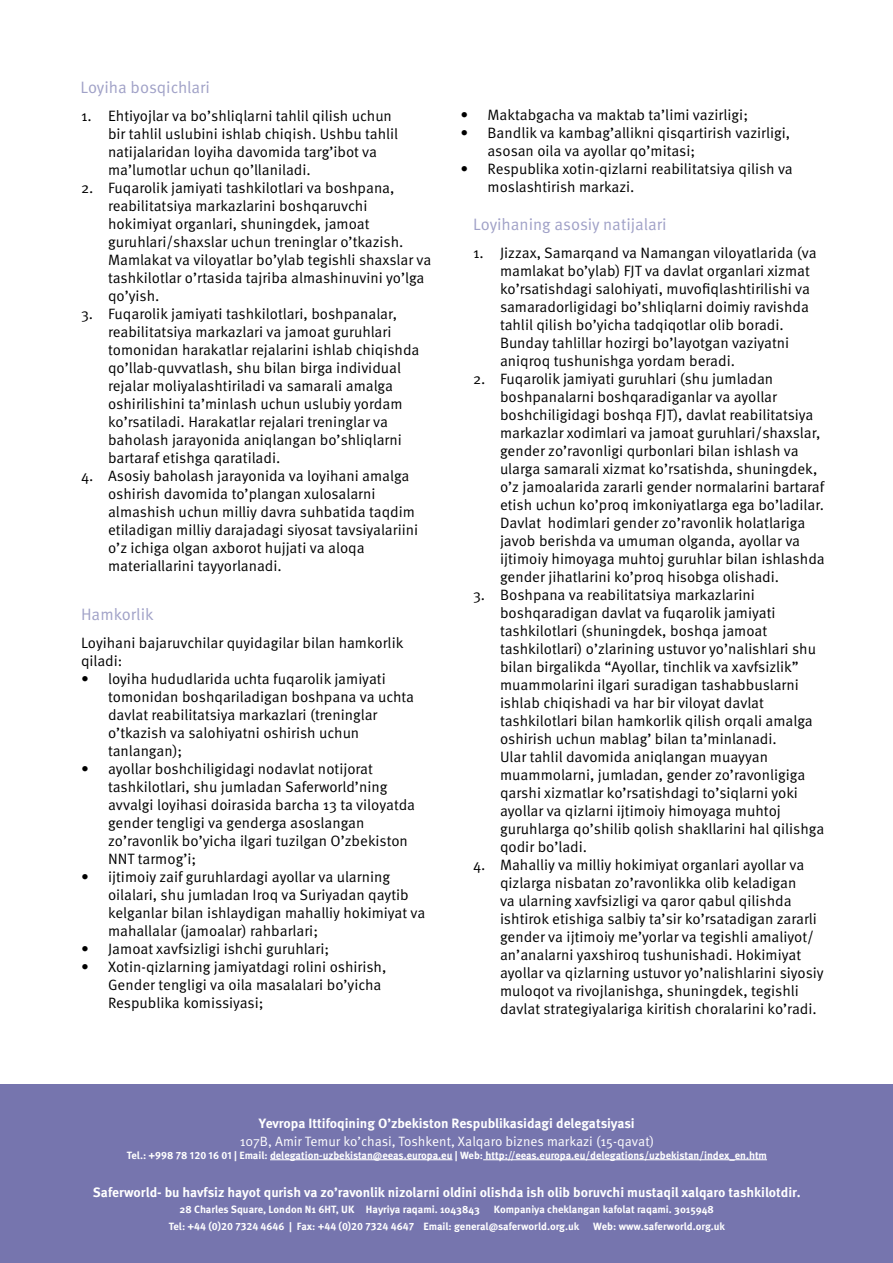
<style>
.page{position:relative;width:893px;height:1263px;background:#fff}
.page>*{position:absolute;margin:0;border:0;box-sizing:border-box;transform-origin:0 0}
.t1{font:16.5px "Meta Pro";color:#a0a1c7}
.t2{font:15px/18px "Meta Pro";color:#000}
.t3{font:700 13.5px "Meta Pro";letter-spacing:-.005em;color:#fff}
.t4{font:13.5px "Meta Pro";color:#fff}
.t5{font:700 10.5px/16.5px "Meta Pro";color:#fff}
</style>
<div class="page">
<div style="left:0;top:1085px;width:893px;height:178px;background:#7675ae"></div>
<hr style="left:270px;top:1159px;width:182px;height:1px;background:#fff">
<hr style="left:483px;top:1159px;width:284px;height:1px;background:#fff">
<p class="t1" style="left:81px;top:78px;width:131px">Loyiha bosqichlari</p>
<p class="t2" style="left:108px;top:107px;width:292px;text-indent:-27px">1. Ehtiyojlar va bo’shliqlarni tahlil qilish uchun bir tahlil uslubini ishlab chiqish. Ushbu tahlil natijalaridan loyiha davomida targ’ibot va ma’lumotlar uchun qo’llaniladi.</p>
<p class="t2" style="left:108px;top:179px;width:325px;text-indent:-27px">2. Fuqarolik jamiyati tashkilotlari va boshpana, reabilitatsiya markazlarini boshqaruvchi hokimiyat organlari, shuningdek, jamoat guruhlari/shaxslar uchun treninglar o’tkazish.<br>Mamlakat va viloyatlar bo’ylab tegishli shaxslar va tashkilotlar o’rtasida tajriba almashinuvini yo’lga qo’yish.</p>
<p class="t2" style="left:108px;top:305px;width:313px;text-indent:-27px">3. Fuqarolik jamiyati tashkilotlari, boshpanalar, reabilitatsiya markazlari va jamoat guruhlari tomonidan harakatlar rejalarini ishlab chiqishda qo’llab-quvvatlash, shu bilan birga individual rejalar moliyalashtiriladi va samarali amalga oshirilishini ta’minlash uchun uslubiy yordam ko’rsatiladi. Harakatlar rejalari treninglar va baholash jarayonida aniqlangan bo’shliqlarni bartaraf etishga qaratiladi.</p>
<p class="t2" style="left:108px;top:467px;width:312px;text-indent:-27px">4. Asosiy baholash jarayonida va loyihani amalga oshirish davomida to’plangan xulosalarni almashish uchun milliy davra suhbatida taqdim etiladigan milliy darajadagi siyosat tavsiyalariini o’z ichiga olgan axborot hujjati va aloqa materiallarini tayyorlanadi.</p>
<p class="t1" style="left:81px;top:605px;width:74px">Hamkorlik</p>
<p class="t2" style="left:81px;top:634px;width:324px">Loyihani bajaruvchilar quyidagilar bilan hamkorlik qiladi:</p>
<p class="t2" style="left:108px;top:670px;width:308px;text-indent:-27px">• loyiha hududlarida uchta fuqarolik jamiyati tomonidan boshqariladigan boshpana va uchta davlat reabilitatsiya markazlari (treninglar o’tkazish va salohiyatni oshirish uchun tanlangan);</p>
<p class="t2" style="left:108px;top:760px;width:309px;text-indent:-27px">• ayollar boshchiligidagi nodavlat notijorat tashkilotlari, shu jumladan Saferworld’ning avvalgi loyihasi doirasida barcha 13 ta viloyatda gender tengligi va genderga asoslangan zo’ravonlik bo’yicha ilgari tuzilgan O’zbekiston NNT tarmog’i;</p>
<p class="t2" style="left:108px;top:868px;width:319px;text-indent:-27px">• ijtimoiy zaif guruhlardagi ayollar va ularning oilalari, shu jumladan Iroq va Suriyadan qaytib kelganlar bilan ishlaydigan mahalliy hokimiyat va mahallalar (jamoalar) rahbarlari;</p>
<p class="t2" style="left:81px;top:940px;width:250px">• Jamoat xavfsizligi ishchi guruhlari;</p>
<p class="t2" style="left:108px;top:958px;width:280px;text-indent:-27px">• Xotin-qizlarning jamiyatdagi rolini oshirish,<br>Gender tengligi va oila masalalari bo’yicha<br>Respublika komissiyasi;</p>
<p class="t2" style="left:460px;top:106px;width:289px">• Maktabgacha va maktab ta’limi vazirligi;</p>
<p class="t2" style="left:487px;top:124px;width:304px;text-indent:-27px">• Bandlik va kambag’allikni qisqartirish vazirligi, asosan oila va ayollar qo’mitasi;</p>
<p class="t2" style="left:487px;top:160px;width:307px;text-indent:-27px">• Respublika xotin-qizlarni reabilitatsiya qilish va moslashtirish markazi.</p>
<p class="t1" style="left:473px;top:215px;width:195px">Loyihaning asosiy natijalari</p>
<p class="t2" style="left:500px;top:244px;width:318px;text-indent:-27px">1. Jizzax, Samarqand va Namangan viloyatlarida (va mamlakat bo’ylab) FJT va davlat organlari xizmat ko’rsatishdagi salohiyati, muvofiqlashtirilishi va samaradorligidagi bo’shliqlarni doimiy ravishda tahlil qilish bo’yicha tadqiqotlar olib boradi.<br>Bunday tahlillar hozirgi bo’layotgan vaziyatni aniqroq tushunishga yordam beradi.</p>
<p class="t2" style="left:500px;top:370px;width:326px;text-indent:-27px">2. Fuqarolik jamiyati guruhlari (shu jumladan boshpanalarni boshqaradiganlar va ayollar boshchiligidagi boshqa FJT), davlat reabilitatsiya markazlar xodimlari va jamoat guruhlari/shaxslar, gender zo’ravonligi qurbonlari bilan ishlash va ularga samarali xizmat ko’rsatishda, shuningdek, o’z jamoalarida zararli gender normalarini bartaraf etish uchun ko’proq imkoniyatlarga ega bo’ladilar.<br>Davlat hodimlari gender zo’ravonlik holatlariga javob berishda va umuman olganda, ayollar va ijtimoiy himoyaga muhtoj guruhlar bilan ishlashda gender jihatlarini ko’proq hisobga olishadi.</p>
<p class="t2" style="left:500px;top:586px;width:326px;text-indent:-27px">3. Boshpana va reabilitatsiya markazlarini boshqaradigan davlat va fuqarolik jamiyati tashkilotlari (shuningdek, boshqa jamoat tashkilotlari) o’zlarining ustuvor yo’nalishlari shu bilan birgalikda “Ayollar, tinchlik va xavfsizlik” muammolarini ilgari suradigan tashabbuslarni ishlab chiqishadi va har bir viloyat davlat tashkilotlari bilan hamkorlik qilish orqali amalga oshirish uchun mablag’ bilan ta’minlanadi.<br>Ular tahlil davomida aniqlangan muayyan muammolarni, jumladan, gender zo’ravonligiga qarshi xizmatlar ko’rsatishdagi to’siqlarni yoki ayollar va qizlarni ijtimoiy himoyaga muhtoj guruhlarga qo’shilib qolish shakllarini hal qilishga qodir bo’ladi.</p>
<p class="t2" style="left:500px;top:856px;width:325px;text-indent:-27px">4. Mahalliy va milliy hokimiyat organlari ayollar va qizlarga nisbatan zo’ravonlikka olib keladigan<br>va ularning xavfsizligi va qaror qabul qilishda ishtirok etishiga salbiy ta’sir ko’rsatadigan zararli gender va ijtimoiy me’yorlar va tegishli amaliyot/ an’analarni yaxshiroq tushunishadi. Hokimiyat ayollar va qizlarning ustuvor yo’nalishlarini siyosiy muloqot va rivojlanishga, shuningdek, tegishli davlat strategiyalariga kiritish choralarini ko’radi.</p>
<p class="t3" style="left:259px;top:1113px;width:377px">Yevropa Ittifoqining O’zbekiston Respublikasidagi delegatsiyasi</p>
<p class="t4" style="left:240px;top:1133px;width:416px">107B, Amir Temur ko’chasi, Toshkent, Xalqaro biznes markazi (15-qavat)</p>
<p class="t5" style="left:127px;top:1146px;width:642px">Tel.: +998 78 120 16 01 | Email: delegation-uzbekistan@eeas.europa.eu | Web: http://eeas.europa.eu/delegations/uzbekistan/index_en.htm</p>
<p class="t3" style="left:93px;top:1181px;width:709px">Saferworld- bu havfsiz hayot qurish va zo’ravonlik nizolarni oldini olishda ish olib boruvchi mustaqil xalqaro tashkilotdir.</p>
<p class="t5" style="left:180px;top:1201px;width:302px">28 Charles Square, London N1 6HT, UK Hayriya raqami. 1043843</p>
<p class="t5" style="left:169px;top:1201px;width:547px;text-indent:325px">Kompaniya cheklangan kafolat raqami. 3015948<br>Tel: +44 (0)20 7324 4646 | Fax: +44 (0)20 7324 4647 Email: general@saferworld.org.uk</p>
<p class="t5" style="left:593px;top:1217px;width:133px">Web: www.saferworld.org.uk</p>
</div>
